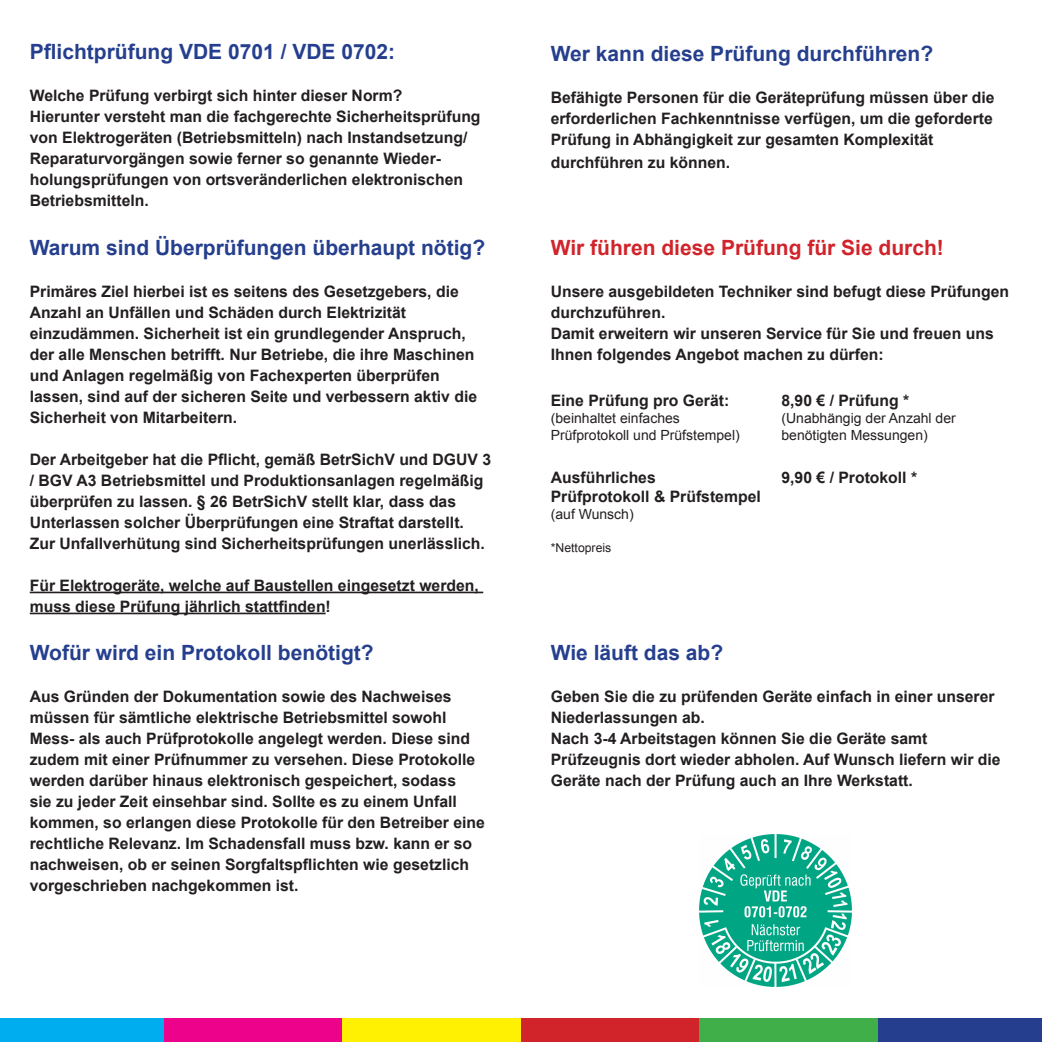
<style>
.page{position:relative;width:1042px;height:1042px;background:#fff}
.page>*{position:absolute;margin:0;border:0;box-sizing:border-box;transform-origin:0 0}
.t1{font:700 21px "Arial";color:#253f8e}
.t2{font:700 21px "Arial";color:#d1232a}
.t3{font:700 15.75px/21px "Arial";color:#231f20}
.t4{font:14px/16.8px "Arial";color:#231f20}
.t5{font:12.25px "Arial";color:#231f20}
</style>
<div class="page">
<hr style="left:30px;top:591px;width:453px;height:2px;background:#231f20">
<hr style="left:30px;top:612px;width:296px;height:2px;background:#231f20">
<div style="left:0;top:1019px;width:164px;height:23px;background:#00aeef"></div>
<div style="left:164px;top:1019px;width:178px;height:23px;background:#ed028c"></div>
<div style="left:342px;top:1019px;width:179px;height:23px;background:#fff101"></div>
<div style="left:521px;top:1019px;width:178px;height:23px;background:#d1232a"></div>
<div style="left:699px;top:1019px;width:179px;height:23px;background:#40ae49"></div>
<div style="left:878px;top:1019px;width:164px;height:23px;background:#253f8e"></div>
<img style="left:699px;top:834px;width:153px;height:152px">
<h1 class="t1" style="left:30px;top:37px;width:367px">Pflichtprüfung VDE 0701 / VDE 0702:</h1>
<p class="t3" style="left:30px;top:85px;width:452px">Welche Prüfung verbirgt sich hinter dieser Norm?<br>Hierunter versteht man die fachgerechte Sicherheitsprüfung von Elektrogeräten (Betriebsmitteln) nach Instandsetzung/ Reparaturvorgängen sowie ferner so genannte Wieder&shy;holungsprüfungen von ortsveränderlichen elektronischen Betriebsmitteln.</p>
<h1 class="t1" style="left:30px;top:233px;width:457px">Warum sind Überprüfungen überhaupt nötig?</h1>
<p class="t3" style="left:30px;top:281px;width:449px">Primäres Ziel hierbei ist es seitens des Gesetzgebers, die Anzahl an Unfällen und Schäden durch Elektrizität einzudämmen. Sicherheit ist ein grundlegender Anspruch, der alle Menschen betrifft. Nur Betriebe, die ihre Maschinen und Anlagen regelmäßig von Fachexperten überprüfen lassen, sind auf der sicheren Seite und verbessern aktiv die Sicherheit von Mitarbeitern.</p>
<p class="t3" style="left:30px;top:449px;width:463px">Der Arbeitgeber hat die Pflicht, gemäß BetrSichV und DGUV 3 / BGV A3 Betriebsmittel und Produktionsanlagen regelmäßig überprüfen zu lassen. § 26 BetrSichV stellt klar, dass das Unterlassen solcher Überprüfungen eine Straftat darstellt.<br>Zur Unfallverhütung sind Sicherheitsprüfungen unerlässlich.</p>
<p class="t3" style="left:30px;top:575px;width:451px">Für Elektrogeräte, welche auf Baustellen eingesetzt werden, muss diese Prüfung jährlich stattfinden!</p>
<h1 class="t1" style="left:30px;top:638px;width:345px">Wofür wird ein Protokoll benötigt?</h1>
<p class="t3" style="left:30px;top:686px;width:457px">Aus Gründen der Dokumentation sowie des Nachweises müssen für sämtliche elektrische Betriebsmittel sowohl Mess- als auch Prüfprotokolle angelegt werden. Diese sind zudem mit einer Prüfnummer zu versehen. Diese Protokolle werden darüber hinaus elektronisch gespeichert, sodass<br>sie zu jeder Zeit einsehbar sind. Sollte es zu einem Unfall kommen, so erlangen diese Protokolle für den Betreiber eine rechtliche Relevanz. Im Schadensfall muss bzw. kann er so nachweisen, ob er seinen Sorgfaltspflichten wie gesetzlich vorgeschrieben nachgekommen ist.</p>
<h1 class="t1" style="left:551px;top:40px;width:384px">Wer kann diese Prüfung durchführen?</h1>
<p class="t3" style="left:551px;top:88px;width:445px;text-align:justify">Befähigte Personen für die Geräteprüfung müssen über die erforderlichen Fachkenntnisse verfügen, um die geforderte Prüfung in Abhängigkeit zur gesamten Komplexität</p>
<p class="t3" style="left:551px;top:153px;width:181px">durchführen zu können.</p>
<h1 class="t2" style="left:551px;top:233px;width:395px">Wir führen diese Prüfung für Sie durch!</h1>
<p class="t3" style="left:551px;top:281px;width:460px">Unsere ausgebildeten Techniker sind befugt diese Prüfungen durchzuführen.<br>Damit erweitern wir unseren Service für Sie und freuen uns Ihnen folgendes Angebot machen zu dürfen:</p>
<p class="t3" style="left:551px;top:390px;width:180px">Eine Prüfung pro Gerät:</p>
<p class="t4" style="left:551px;top:410px;width:191px">(beinhaltet einfaches<br>Prüfprotokoll und Prüfstempel)</p>
<p class="t3" style="left:551px;top:468px;width:212px;line-height:18.9px">Ausführliches<br>Prüfprotokoll &amp; Prüfstempel</p>
<p class="t4" style="left:551px;top:505px;width:84px">(auf Wunsch)</p>
<p class="t5" style="left:551px;top:540px;width:62px">*Nettopreis</p>
<p class="t3" style="left:781px;top:390px;width:129px">8,90 € / Prüfung *</p>
<p class="t4" style="left:781px;top:410px;width:176px">(Unabhängig der Anzahl der benötigten Messungen)</p>
<p class="t3" style="left:781px;top:467px;width:137px">9,90 € / Protokoll *</p>
<h1 class="t1" style="left:551px;top:638px;width:174px">Wie läuft das ab?</h1>
<p class="t3" style="left:551px;top:686px;width:451px">Geben Sie die zu prüfenden Geräte einfach in einer unserer Niederlassungen ab.<br>Nach 3-4 Arbeitstagen können Sie die Geräte samt Prüfzeugnis dort wieder abholen. Auf Wunsch liefern wir die Geräte nach der Prüfung auch an Ihre Werkstatt.</p>
</div>
